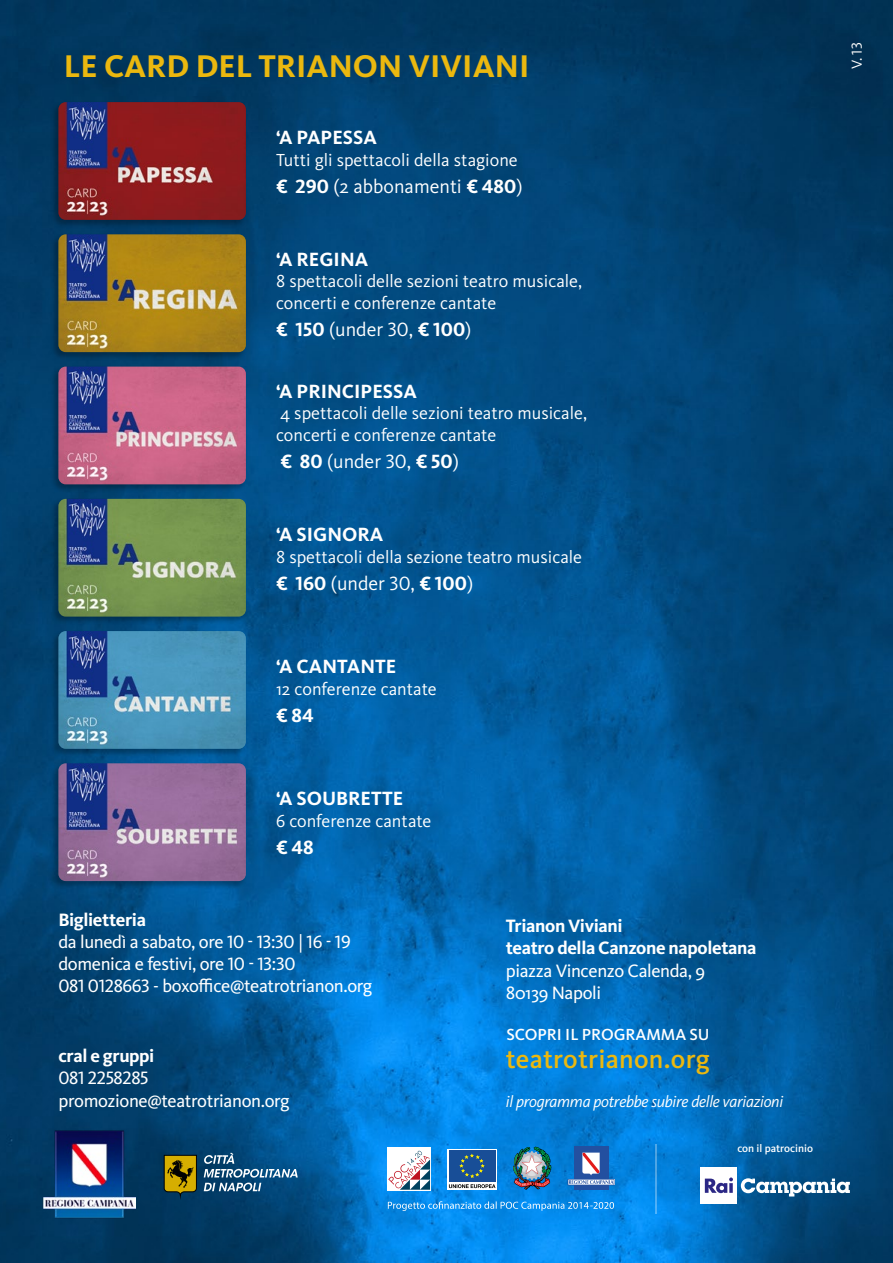
<style>
.page{position:relative;width:893px;height:1263px;background:#fff}
.page>*{position:absolute;margin:0;border:0;box-sizing:border-box;transform-origin:0 0}
.t1{font:700 32.55px "Kievit Pro";color:#ebb80f}
.t2{font:500 26.85px "Kievit Pro";letter-spacing:.01em;color:#ebb80f}
.t3{font:19.8px "Kievit Pro";color:#fff}
.t4{font:700 19.8px "Kievit Pro";color:#fff}
.t5{font:18.6px/22.2px "Kievit Pro";letter-spacing:-.02em;color:#fff}
.t6{font:700 18.6px/22.4px "Kievit Pro";letter-spacing:-.02em;color:#fff}
.t7{font:18px/21.8px "Kievit Pro";color:#fff}
.t8{font:500 16.65px "Kievit Pro";color:#fff}
.t9{font:italic 16.5px "Kievit Pro";letter-spacing:-.02em;color:#fff}
.t10{font:15px "Kievit Pro";color:#fff}
.t11{font:500 11.1px "Kievit Pro";color:#fff}
.s1{font-weight:700}
</style>
<div class="page">
<img style="left:0;top:0;width:893px;height:1263px">
<hr style="left:655px;top:1144px;width:1px;height:69px;background:#fff">
<div style="left:574px;top:1146px;width:34px;height:44px;background:#2350a0"></div>
<svg style="left:568px;top:1152px;width:46px;height:33px"></svg>
<svg style="left:513px;top:1147px;width:38px;height:43px;background:#5e8295"></svg>
<div style="left:387px;top:1147px;width:44px;height:44px;background:#fff"></div>
<svg style="left:388px;top:1151px;width:42px;height:39px"></svg>
<svg style="left:447px;top:1149px;width:50px;height:41px"></svg>
<div style="left:449px;top:1150px;width:46px;height:31px;background:#184e97"></div>
<svg style="left:459px;top:1154px;width:26px;height:24px"></svg>
<svg style="left:449px;top:1184px;width:46px;height:4px"></svg>
<svg style="left:388px;top:1201px;width:226px;height:10px;background:#34a0ee"></svg>
<div style="left:701px;top:1167px;width:36px;height:37px;background:#fff"></div>
<svg style="left:741px;top:1178px;width:109px;height:18px"></svg>
<svg style="left:705px;top:1177px;width:28px;height:16px"></svg>
<div style="left:51px;top:101px;width:197px;height:128px;background:#000;opacity:.29"></div>
<img style="left:58px;top:102px;width:188px;height:118px">
<div style="left:51px;top:233px;width:197px;height:128px;background:#000;opacity:.29"></div>
<img style="left:58px;top:234px;width:188px;height:118px">
<div style="left:51px;top:366px;width:197px;height:127px;background:#000;opacity:.29"></div>
<img style="left:58px;top:367px;width:188px;height:117px">
<div style="left:51px;top:498px;width:197px;height:127px;background:#000;opacity:.29"></div>
<img style="left:58px;top:499px;width:188px;height:118px">
<div style="left:51px;top:630px;width:197px;height:128px;background:#000;opacity:.29"></div>
<img style="left:58px;top:631px;width:188px;height:118px">
<div style="left:51px;top:762px;width:197px;height:128px;background:#000;opacity:.29"></div>
<img style="left:58px;top:763px;width:188px;height:118px">
<svg style="left:164px;top:1155px;width:33px;height:41px"></svg>
<svg style="left:204px;top:1152px;width:94px;height:39px;background:#326a93"></svg>
<img style="left:43px;top:1130px;width:92px;height:88px">
<h1 class="t1" style="left:64px;top:46px;width:467px">LE CARD DEL TRIANON VIVIANI</h1>
<p class="t4" style="left:276px;top:126px;width:102px">‘A PAPESSA</p>
<p class="t7" style="left:276px;top:149px;width:243px">Tutti gli spettacoli della stagione</p>
<p class="t3" style="left:276px;top:174px;width:248px"><span class="s1">€ 290</span> (2 abbonamenti <span class="s1">€ 480</span>)</p>
<p class="t4" style="left:276px;top:247px;width:94px">‘A REGINA</p>
<p class="t7" style="left:276px;top:270px;width:307px">8 spettacoli delle sezioni teatro musicale, concerti e conferenze cantate</p>
<p class="t3" style="left:276px;top:317px;width:197px"><span class="s1">€ 150</span> (under 30, <span class="s1">€ 100</span>)</p>
<p class="t4" style="left:276px;top:379px;width:142px">‘A PRINCIPESSA</p>
<p class="t7" style="left:276px;top:402px;width:312px">4 spettacoli delle sezioni teatro musicale, concerti e conferenze cantate</p>
<p class="t3" style="left:281px;top:450px;width:180px"><span class="s1">€ 80</span> (under 30, <span class="s1">€ 50</span>)</p>
<p class="t4" style="left:276px;top:522px;width:109px">‘A SIGNORA</p>
<p class="t7" style="left:276px;top:545px;width:308px">8 spettacoli della sezione teatro musicale</p>
<p class="t3" style="left:276px;top:571px;width:199px"><span class="s1">€ 160</span> (under 30, <span class="s1">€ 100</span>)</p>
<p class="t4" style="left:276px;top:654px;width:122px">‘A CANTANTE</p>
<p class="t7" style="left:276px;top:678px;width:162px">12 conferenze cantate</p>
<p class="t4" style="left:276px;top:703px;width:39px">€ 84</p>
<p class="t4" style="left:276px;top:787px;width:129px">‘A SOUBRETTE</p>
<p class="t7" style="left:276px;top:810px;width:157px">6 conferenze cantate</p>
<p class="t4" style="left:276px;top:835px;width:39px">€ 48</p>
<p class="t6" style="left:58px;top:908px;width:89px">Biglietteria</p>
<p class="t5" style="left:58px;top:930px;width:315px">da lunedì a sabato, ore 10 - 13:30 | 16 - 19 domenica e festivi, ore 10 - 13:30<br>081 0128663 - boxoffice@teatrotrianon.org</p>
<p class="t6" style="left:58px;top:1044px;width:98px">cral e gruppi</p>
<p class="t5" style="left:58px;top:1067px;width:233px">081 2258285 promozione@teatrotrianon.org</p>
<p class="t6" style="left:506px;top:914px;width:252px">Trianon Viviani<br>teatro della Canzone napoletana</p>
<p class="t5" style="left:506px;top:959px;width:201px">piazza Vincenzo Calenda, 9<br>80139 Napoli</p>
<p class="t8" style="left:506px;top:1024px;width:205px">SCOPRI IL PROGRAMMA SU</p>
<h2 class="t2" style="left:506px;top:1043px;width:205px">teatrotrianon.org</h2>
<p class="t9" style="left:506px;top:1091px;width:279px">il programma potrebbe subire delle variazioni</p>
<p class="t11" style="left:737px;top:1141px;width:77px">con il patrocinio</p>
<p class="t10" style="left:848px;top:69px;width:28px;rotate:-90deg">V. 13</p>
</div>
